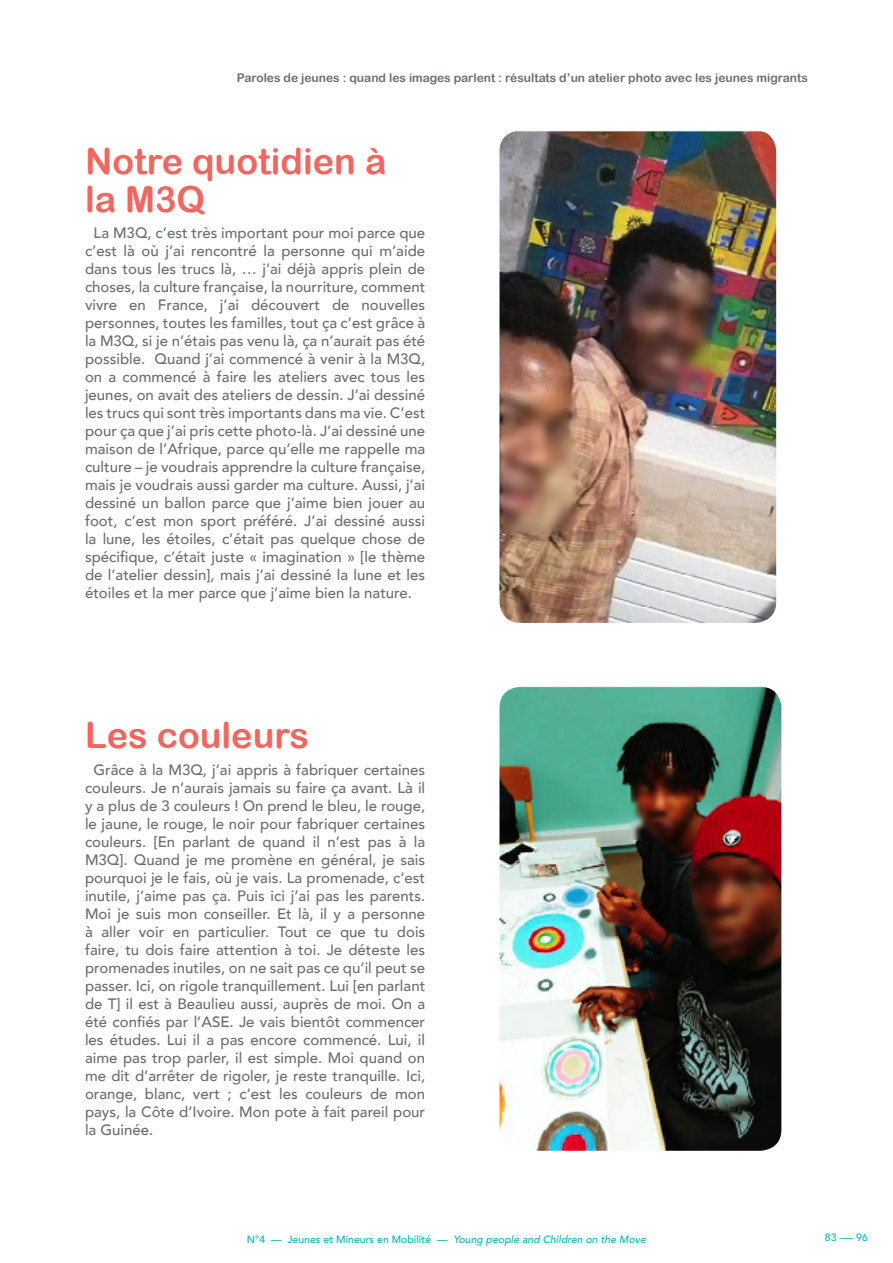
<style>
.page{position:relative;width:893px;height:1263px;background:#fff}
.page>*{position:absolute;margin:0;border:0;box-sizing:border-box;transform-origin:0 0}
.TITRE_PAROLES_DE_JEU{font:36px/37.5px "Arial Rounded MT Bold";color:#f1665f}
.Corps_de_texte{font:500 15px/18px "Avenir";color:#6c6d70;text-align:justify}
.t1{font:12px "Arial Rounded MT Bold";color:#6c6d70}
.t2{font:italic 500 10.5px "Avenir";color:#00b7c2}
.t3{font:500 10.5px "Avenir";color:#00b7c2}
.s1{font-style:normal}
</style>
<div class="page">
<img style="left:499px;top:130px;width:277px;height:493px">
<img style="left:499px;top:687px;width:282px;height:464px">
<p class="t1" style="left:237px;top:70px;width:572px">Paroles de jeunes : quand les images parlent : résultats d’un atelier photo avec les jeunes migrants</p>
<p class="TITRE_PAROLES_DE_JEU" style="left:85px;top:142px;width:303px">Notre quotidien à la M3Q</p>
<p class="Corps_de_texte" style="left:85px;top:223px;width:342px;text-indent:9px">La M3Q, c’est très important pour moi parce que c’est là où j’ai rencontré la personne qui m’aide dans tous les trucs là, … j’ai déjà appris plein de choses, la culture française, la nourriture, comment vivre en France, j’ai découvert de nouvelles personnes, toutes les familles, tout ça c’est grâce à la M3Q, si je n’étais pas venu là, ça n’aurait pas été possible. Quand j’ai commencé à venir à la M3Q, on a commencé à faire les ateliers avec tous les jeunes, on avait des ateliers de dessin. J’ai dessiné les trucs qui sont très importants dans ma vie. C’est pour ça que j’ai pris cette photo-là. J’ai dessiné une maison de l’Afrique, parce qu’elle me rappelle ma culture – je voudrais apprendre la culture française, mais je voudrais aussi garder ma culture. Aussi, j’ai dessiné un ballon parce que j’aime bien jouer au foot, c’est mon sport préféré. J’ai dessiné aussi la lune, les étoiles, c’était pas quelque chose de spécifique, c’était juste « imagination » [le thème de l’atelier dessin], mais j’ai dessiné la lune et les étoiles et la mer parce que j’aime bien la nature.</p>
<p class="TITRE_PAROLES_DE_JEU" style="left:85px;top:716px;width:225px">Les couleurs</p>
<p class="Corps_de_texte" style="left:85px;top:760px;width:342px;text-indent:9px">Grâce à la M3Q, j’ai appris à fabriquer certaines couleurs. Je n’aurais jamais su faire ça avant. Là il y a plus de 3 couleurs ! On prend le bleu, le rouge, le jaune, le rouge, le noir pour fabriquer certaines couleurs. [En parlant de quand il n’est pas à la M3Q]. Quand je me promène en général, je sais pourquoi je le fais, où je vais. La promenade, c’est inutile, j’aime pas ça. Puis ici j’ai pas les parents.<br>Moi je suis mon conseiller. Et là, il y a personne à aller voir en particulier. Tout ce que tu dois faire, tu dois faire attention à toi. Je déteste les promenades inutiles, on ne sait pas ce qu’il peut se passer. Ici, on rigole tranquillement. Lui [en parlant de T] il est à Beaulieu aussi, auprès de moi. On a été confiés par l’ASE. Je vais bientôt commencer les études. Lui il a pas encore commencé. Lui, il aime pas trop parler, il est simple. Moi quand on me dit d’arrêter de rigoler, je reste tranquille. Ici, orange, blanc, vert ; c’est les couleurs de mon pays, la Côte d’Ivoire. Mon pote à fait pareil pour la Guinée.</p>
<p class="t2" style="left:247px;top:1233px;width:401px"><span class="s1">N°4 — Jeunes et Mineurs en Mobilité —</span> Young people and Children on the Move</p>
<p class="t3" style="left:825px;top:1228px;width:45px">83 -— 96</p>
</div>
